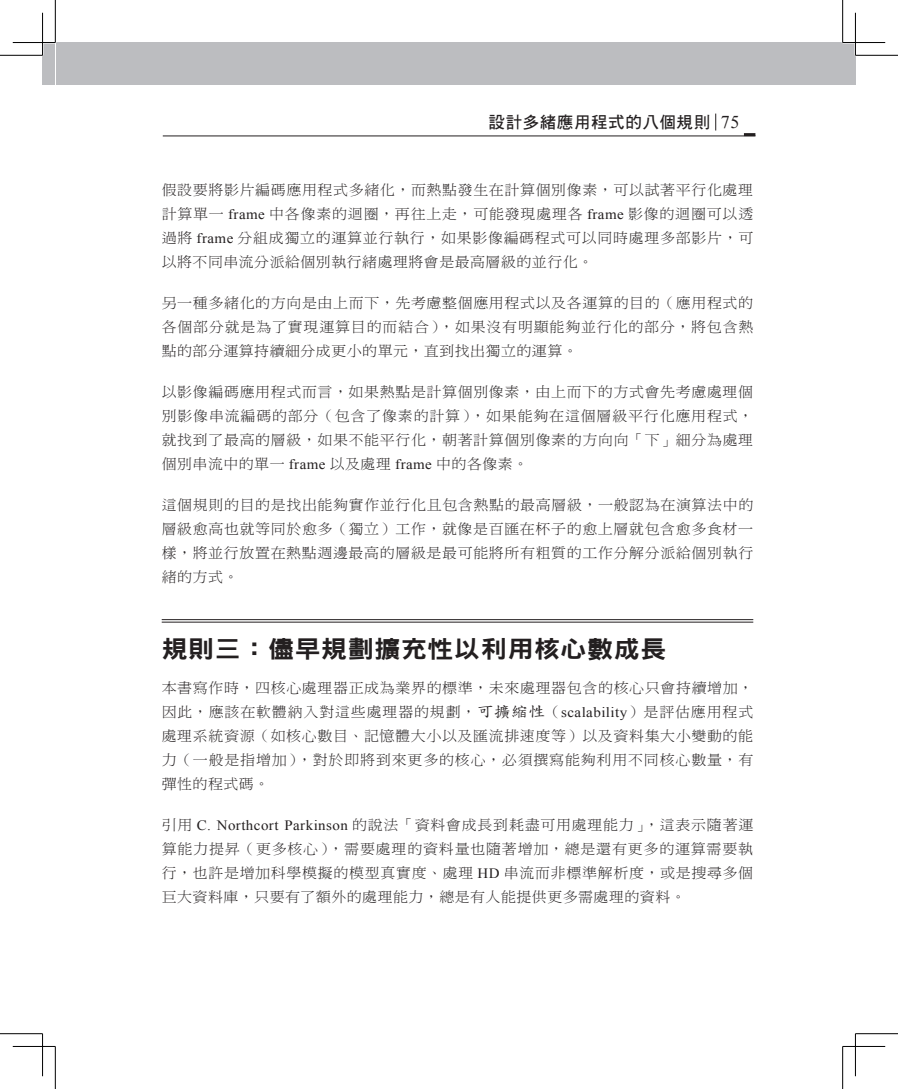
<style>
.page{position:relative;width:898px;height:1089px;background:#fff}
.page>*{position:absolute;margin:0;border:0;box-sizing:border-box;transform-origin:0 0}
._02大標-1{font:24px "DFN Hei W9 WIN BF";letter-spacing:.025em;color:#231f20;scale:1.08 1}
.t1{font:16.5px "DF Hei W7 WIN BF";letter-spacing:.035em;color:#231f20}
._00內文{font:14.25px/24px "DF Ming Std W3";letter-spacing:.04em;color:#231f20;text-align:justify;scale:1.05 1}
.s1{font-family:"Times New Roman";font-size:18px}
.s2{font-family:"Times New Roman"}
.s3{font-family:"DF Biao Kai Shu Std W5";font-size:15.6px}
</style>
<div class="page">
<hr style="left:163px;top:136px;width:592px;height:1px;background:#231f20">
<svg style="left:743px;top:133px;width:12px;height:3px"></svg>
<div style="left:43px;top:43px;width:12px;height:42px;background:#bcbdc0"></div>
<div style="left:56px;top:43px;width:799px;height:42px;background:#bcbdc0"></div>
<svg style="left:715px;top:114px;width:1px;height:16px"></svg>
<hr style="left:162px;top:619px;width:591px;height:1px;background:#231f20">
<hr style="left:162px;top:622px;width:591px;height:1px;background:#231f20">
<hr style="left:13px;top:41px;width:42px;height:3px;background:#fff">
<hr style="left:842px;top:41px;width:42px;height:3px;background:#fff">
<hr style="left:41px;top:13px;width:3px;height:42px;background:#fff">
<hr style="left:0;top:55px;width:43px;height:1px;background:#000">
<hr style="left:855px;top:55px;width:42px;height:1px;background:#000">
<hr style="left:0;top:1033px;width:43px;height:1px;background:#000">
<hr style="left:855px;top:1033px;width:42px;height:1px;background:#000">
<hr style="left:55px;top:0;width:1px;height:43px;background:#000">
<hr style="left:55px;top:1046px;width:1px;height:43px;background:#000">
<hr style="left:842px;top:0;width:1px;height:43px;background:#000">
<hr style="left:842px;top:1046px;width:1px;height:43px;background:#000">
<hr style="left:13px;top:42px;width:42px;height:1px;background:#000">
<hr style="left:842px;top:42px;width:42px;height:1px;background:#000">
<hr style="left:13px;top:1046px;width:42px;height:1px;background:#000">
<hr style="left:842px;top:1046px;width:42px;height:1px;background:#000">
<hr style="left:42px;top:13px;width:1px;height:42px;background:#000">
<hr style="left:42px;top:1033px;width:1px;height:43px;background:#000">
<hr style="left:854px;top:13px;width:1px;height:42px;background:#000">
<hr style="left:854px;top:1033px;width:1px;height:43px;background:#000">
<p class="t1" style="left:488px;top:114px;width:252px">設計多緒應用程式的八個規則 <span class="s1">75</span></p>
<p class="_00內文" style="left:162px;top:178px;width:564px">假設要將影片編碼應用程式多緒化，而熱點發生在計算個別像素，可以試著平行化處理計算單一 <span class="s2">frame</span> 中各像素的迴圈，再往上走，可能發現處理各 <span class="s2">frame</span> 影像的迴圈可以透過將 <span class="s2">frame</span> 分組成獨立的運算並行執行，如果影像編碼程式可以同時處理多部影片，可以將不同串流分派給個別執行緒處理將會是最高層級的並行化。</p>
<p class="_00內文" style="left:162px;top:291px;width:565px">另一種多緒化的方向是由上而下，先考慮整個應用程式以及各運算的目的（應用程式的各個部分就是為了實現運算目的而結合），如果沒有明顯能夠並行化的部分，將包含熱點的部分運算持續細分成更小的單元，直到找出獨立的運算。</p>
<p class="_00內文" style="left:162px;top:380px;width:564px">以影像編碼應用程式而言，如果熱點是計算個別像素，由上而下的方式會先考慮處理個別影像串流編碼的部分（包含了像素的計算），如果能夠在這個層級平行化應用程式，就找到了最高的層級，如果不能平行化，朝著計算個別像素的方向向「下」細分為處理個別串流中的單一 <span class="s2">frame</span> 以及處理 <span class="s2">frame</span> 中的各像素。</p>
<p class="_00內文" style="left:162px;top:493px;width:564px">這個規則的目的是找出能夠實作並行化且包含熱點的最高層級，一般認為在演算法中的層級愈高也就等同於愈多（獨立）工作，就像是百匯在杯子的愈上層就包含愈多食材一樣，將並行放置在熱點週邊最高的層級是最可能將所有粗質的工作分解分派給個別執行緒的方式。</p>
<p class="_02大標-1" style="left:162px;top:636px;width:468px">規則三：儘早規劃擴充性以利用核心數成長</p>
<p class="_00內文" style="left:162px;top:675px;width:564px">本書寫作時，四核心處理器正成為業界的標準，未來處理器包含的核心只會持續增加，因此，應該在軟體納入對這些處理器的規劃，<span class="s3">可擴縮性</span>（<span class="s2">scalability</span>）是評估應用程式處理系統資源（如核心數目、記憶體大小以及匯流排速度等）以及資料集大小變動的能力（一般是指增加），對於即將到來更多的核心，必須撰寫能夠利用不同核心數量，有彈性的程式碼。</p>
<p class="_00內文" style="left:162px;top:812px;width:564px">引用 <span class="s2">C. Northcort Parkinson</span> 的說法「資料會成長到耗盡可用處理能力」，這表示隨著運算能力提昇（更多核心），需要處理的資料量也隨著增加，總是還有更多的運算需要執行，也許是增加科學模擬的模型真實度、處理 <span class="s2">HD</span> 串流而非標準解析度，或是搜尋多個巨大資料庫，只要有了額外的處理能力，總是有人能提供更多需處理的資料。</p>
</div>
